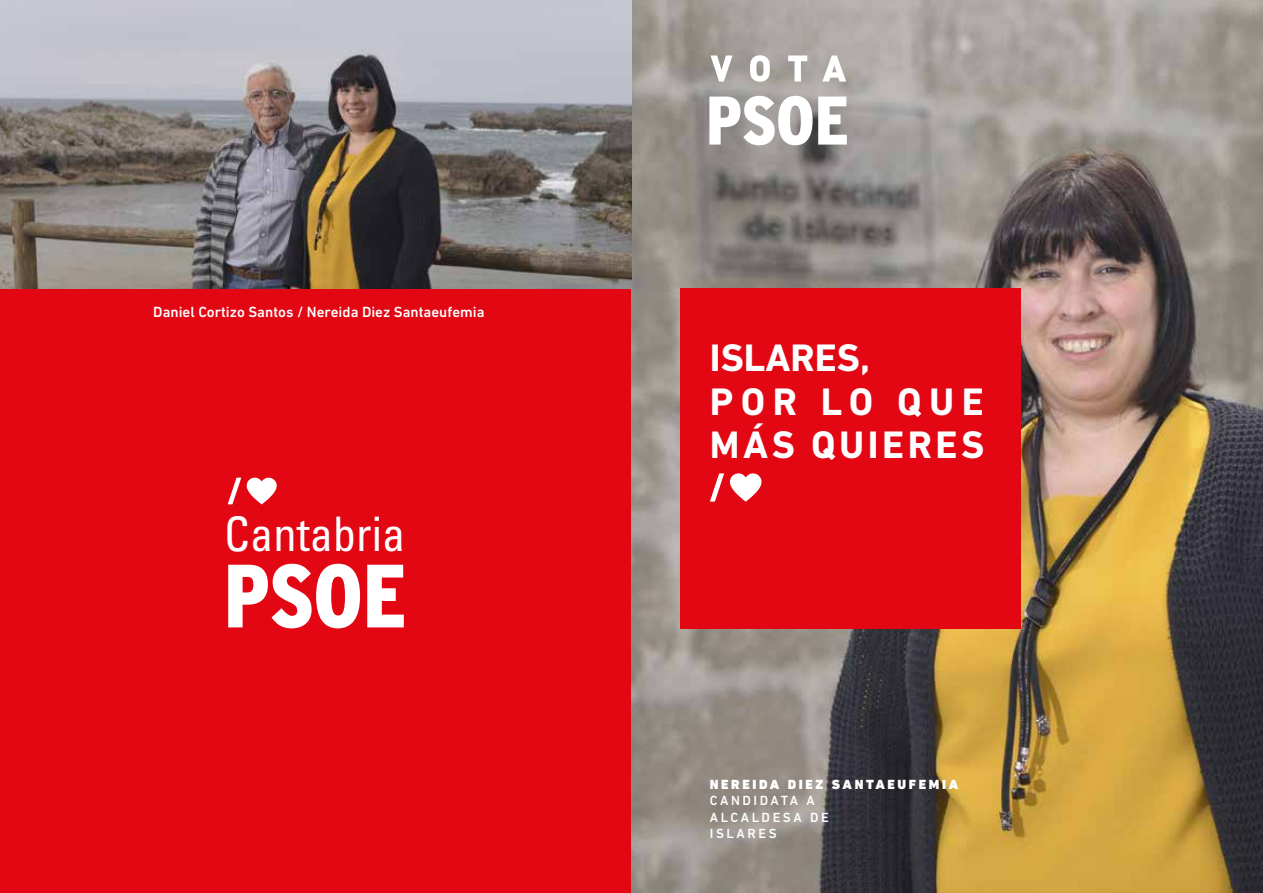
<style>
.page{position:relative;width:1263px;height:893px;background:#fff}
.page>*{position:absolute;margin:0;border:0;box-sizing:border-box;transform-origin:0 0}
.t1{font:condensed 47.55px "Univers";color:#fff}
.t2{font:700 39px/43.5px "DIN Next LT Pro";letter-spacing:.09em;color:#fff}
.t3{font:500 15px "DIN Next LT Pro";color:#fff}
.t4{font:500 13.5px/16.2px "DIN Next LT Pro";letter-spacing:.19em;color:#fff}
.t5{font:900 13.5px "DIN Next LT Pro";letter-spacing:.19em;color:#fff}
</style>
<div class="page">
<div style="left:0;top:288px;width:631px;height:605px;background:#e30613"></div>
<svg style="left:228px;top:564px;width:132px;height:64px"></svg>
<svg style="left:367px;top:565px;width:37px;height:62px"></svg>
<svg style="left:228px;top:477px;width:49px;height:27px"></svg>
<img style="left:631px;top:0;width:632px;height:893px">
<img style="left:0;top:0;width:631px;height:288px">
<svg style="left:709px;top:96px;width:138px;height:49px"></svg>
<svg style="left:710px;top:55px;width:22px;height:27px"></svg>
<svg style="left:750px;top:55px;width:20px;height:27px"></svg>
<svg style="left:788px;top:55px;width:19px;height:27px"></svg>
<svg style="left:822px;top:55px;width:24px;height:27px"></svg>
<div style="left:680px;top:288px;width:340px;height:340px;background:#e30613"></div>
<svg style="left:710px;top:473px;width:52px;height:29px"></svg>
<p class="t3" style="left:153px;top:304px;width:333px">Daniel Cortizo Santos / Nereida Diez Santaeufemia</p>
<h1 class="t1" style="left:224px;top:504px;width:183px">Cantabria</h1>
<h2 class="t2" style="left:710px;top:336px;width:276px">ISLARES,<br>POR LO QUE<br>MÁS QUIERES</h2>
<p class="t5" style="left:710px;top:776px;width:250px">NEREIDA DIEZ SANTAEUFEMIA</p>
<p class="t4" style="left:710px;top:792px;width:120px">CANDIDATA A<br>ALCALDESA DE<br>ISLARES</p>
</div>
